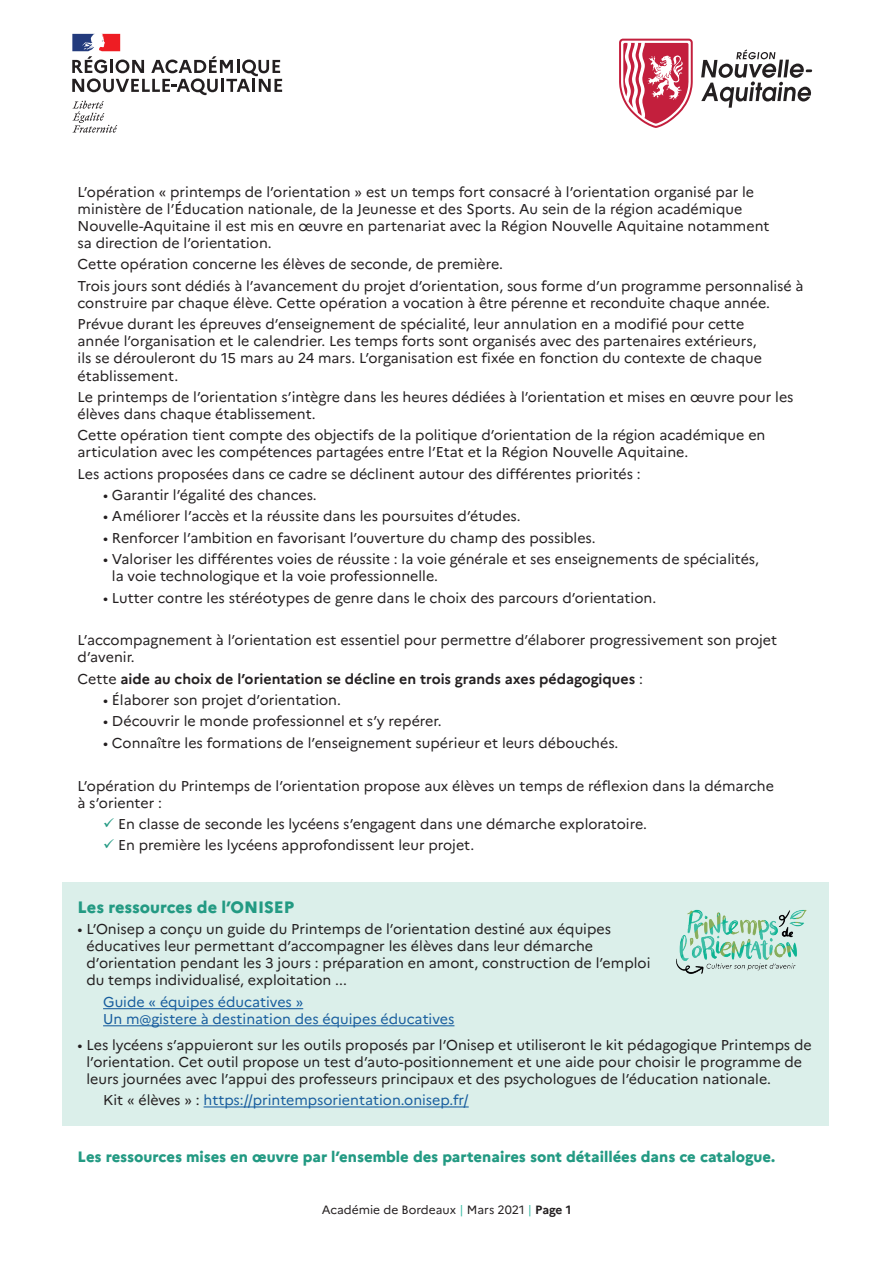
<style>
.page{position:relative;width:893px;height:1263px;background:#fff}
.page>*{position:absolute;margin:0;border:0;box-sizing:border-box;transform-origin:0 0}
.t1{font:800 16.5px "Marianne";color:#239a83}
.t2{font:800 15px "Marianne";color:#239a83}
.t3{font:14.25px/17.1px "Marianne";color:#231f20}
.t4{font:14.25px/17.1px "Marianne";color:#175d9e}
.t5{font:700 14.25px "Marianne";color:#231f20}
.t6{font:12px "Marianne";color:#231f20}
.s1{font-weight:400}
.s2{color:#239a83}
.s3{color:#231f20}
.s4{color:#40bea7}
.s5{font-weight:700}
</style>
<div class="page">
<div style="left:63px;top:882px;width:766px;height:244px;background:#dbefea"></div>
<svg style="left:701px;top:49px;width:111px;height:59px"></svg>
<svg style="left:619px;top:39px;width:74px;height:89px"></svg>
<hr style="left:103px;top:1008px;width:200px;height:1px;background:#175d9e">
<hr style="left:103px;top:1025px;width:351px;height:1px;background:#175d9e">
<hr style="left:204px;top:1106px;width:265px;height:1px;background:#175d9e">
<img style="left:676px;top:909px;width:131px;height:65px">
<svg style="left:72px;top:101px;width:45px;height:32px"></svg>
<svg style="left:72px;top:34px;width:210px;height:61px"></svg>
<p class="t3" style="left:78px;top:183px;width:693px">L’opération « printemps de l’orientation » est un temps fort consacré à l’orientation organisé par le ministère de l’Éducation nationale, de la Jeunesse et des Sports. Au sein de la région académique Nouvelle-Aquitaine il est mis en œuvre en partenariat avec la Région Nouvelle Aquitaine notamment sa direction de l’orientation.</p>
<p class="t3" style="left:78px;top:254px;width:727px;line-height:21.3px">Cette opération concerne les élèves de seconde, de première.<br>Trois jours sont dédiés à l’avancement du projet d’orientation, sous forme d’un programme personnalisé à</p>
<p class="t3" style="left:78px;top:292px;width:694px;line-height:21.3px">construire par chaque élève. Cette opération a vocation à être pérenne et reconduite chaque année.<br>Prévue durant les épreuves d’enseignement de spécialité, leur annulation en a modifié pour cette</p>
<p class="t3" style="left:78px;top:333px;width:686px">année l’organisation et le calendrier. Les temps forts sont organisés avec des partenaires extérieurs, ils se dérouleront du 15 mars au 24 mars. L’organisation est fixée en fonction du contexte de chaque établissement.</p>
<p class="t3" style="left:78px;top:388px;width:717px">Le printemps de l’orientation s’intègre dans les heures dédiées à l’orientation et mises en œuvre pour les élèves dans chaque établissement.</p>
<p class="t3" style="left:78px;top:427px;width:689px">Cette opération tient compte des objectifs de la politique d’orientation de la région académique en articulation avec les compétences partagées entre l’Etat et la Région Nouvelle Aquitaine.</p>
<p class="t3" style="left:78px;top:465px;width:565px">Les actions proposées dans ce cadre se déclinent autour des différentes priorités :</p>
<p class="t3" style="left:103px;top:486px;width:215px">• Garantir l’égalité des chances.</p>
<p class="t3" style="left:103px;top:508px;width:419px">• Améliorer l’accès et la réussite dans les poursuites d’études.</p>
<p class="t3" style="left:103px;top:529px;width:494px">• Renforcer l’ambition en favorisant l’ouverture du champ des possibles.</p>
<p class="t3" style="left:112px;top:550px;width:648px;text-indent:-9px">• Valoriser les différentes voies de réussite : la voie générale et ses enseignements de spécialités, la voie technologique et la voie professionnelle.</p>
<p class="t3" style="left:103px;top:589px;width:555px">• Lutter contre les stéréotypes de genre dans le choix des parcours d’orientation.</p>
<p class="t3" style="left:78px;top:632px;width:701px">L’accompagnement à l’orientation est essentiel pour permettre d’élaborer progressivement son projet d’avenir.</p>
<p class="t5" style="left:78px;top:670px;width:567px"><span class="s1">Cette</span> aide au choix de l’orientation se décline en trois grands axes pédagogiques <span class="s1">:</span></p>
<p class="t3" style="left:103px;top:691px;width:239px">• Élaborer son projet d’orientation.</p>
<p class="t3" style="left:103px;top:713px;width:340px">• Découvrir le monde professionnel et s’y repérer.</p>
<p class="t3" style="left:103px;top:734px;width:517px">• Connaître les formations de l’enseignement supérieur et leurs débouchés.</p>
<p class="t3" style="left:78px;top:777px;width:698px">L’opération du Printemps de l’orientation propose aux élèves un temps de réflexion dans la démarche à s’orienter :</p>
<p class="t3" style="left:103px;top:815px;width:545px"><span class="s2">✓</span> En classe de seconde les lycéens s’engagent dans une démarche exploratoire.</p>
<p class="t3" style="left:103px;top:837px;width:373px"><span class="s2">✓</span> En première les lycéens approfondissent leur projet.</p>
<p class="t1" style="left:78px;top:897px;width:218px">Les ressources de l’ONISEP</p>
<p class="t3" style="left:86px;top:920px;width:565px;text-indent:-9px">• L’Onisep a conçu un guide du Printemps de l’orientation destiné aux équipes éducatives leur permettant d’accompagner les élèves dans leur démarche d’orientation pendant les 3 jours : préparation en amont, construction de l’emploi du temps individualisé, exploitation ...</p>
<p class="t4" style="left:103px;top:993px;width:353px">Guide « équipes éducatives »<br>Un m@gistere à destination des équipes éducatives</p>
<p class="t3" style="left:86px;top:1036px;width:727px;text-indent:-9px">• Les lycéens s’appuieront sur les outils proposés par l’Onisep et utiliseront le kit pédagogique Printemps de l’orientation. Cet outil propose un test d’auto-positionnement et une aide pour choisir le programme de leurs journées avec l’appui des professeurs principaux et des psychologues de l’éducation nationale.</p>
<p class="t4" style="left:103px;top:1091px;width:367px"><span class="s3">Kit « élèves » :</span> https://printempsorientation.onisep.fr/</p>
<p class="t2" style="left:78px;top:1148px;width:699px">Les ressources mises en œuvre par l’ensemble des partenaires sont détaillées dans ce catalogue.</p>
<p class="t6" style="left:322px;top:1202px;width:251px">Académie de Bordeaux <span class="s4">|</span> Mars 2021 <span class="s4">|</span> <span class="s5">Page 1</span></p>
</div>
